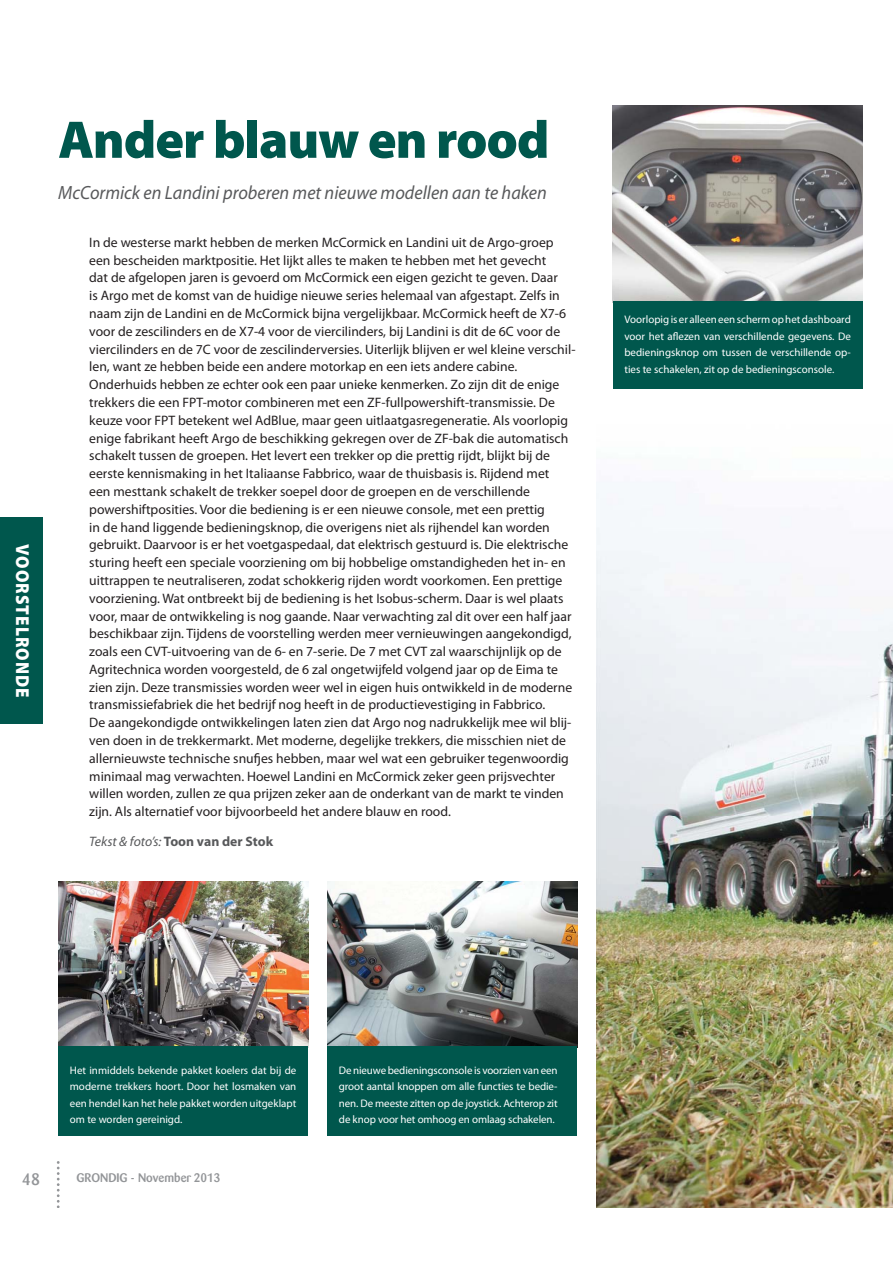
<style>
.page{position:relative;width:893px;height:1263px;background:#fff}
.page>*{position:absolute;margin:0;border:0;box-sizing:border-box;transform-origin:0 0}
.t1{font:900 53.4px "Myriad Pro";letter-spacing:-.02em;color:#00574d}
.t2{font:italic 19.2px "Myriad Pro";color:#58595b;scale:.95 1}
.t3{font:900 18.75px "Myriad Pro";letter-spacing:.06em;color:#fff;scale:.91 1}
.t4{font:500 16.5px "Barmeno Pro";color:#939598}
.t5{font:13.65px/17.9px "Myriad Pro";color:#231f20}
.t6{font:700 13.65px "Myriad Pro";color:#58595b}
.t7{font:500 12.3px "Barmeno Pro";color:#939598}
.t8{font:10.95px/16.5px "Myriad Pro";color:#fff;text-align:justify}
.s1{font-weight:400;font-style:italic}
</style>
<div class="page">
<img style="left:58px;top:882px;width:250px;height:165px">
<img style="left:327px;top:882px;width:250px;height:165px">
<img style="left:596px;top:493px;width:297px;height:715px">
<img style="left:613px;top:105px;width:249px;height:197px">
<svg style="left:57px;top:1161px;width:3px;height:47px"></svg>
<div style="left:0;top:517px;width:43px;height:206px;background:#00574d"></div>
<div style="left:58px;top:1047px;width:250px;height:89px;background:#00574d"></div>
<div style="left:327px;top:1047px;width:250px;height:89px;background:#00574d"></div>
<div style="left:613px;top:302px;width:249px;height:87px;background:#00574d"></div>
<h3 class="t3" style="left:34px;top:544px;width:170px;rotate:90deg">VOORSTELRONDE</h3>
<h1 class="t1" style="left:58px;top:108px;width:493px">Ander blauw en rood</h1>
<h2 class="t2" style="left:58px;top:181px;width:516px">McCormick en Landini proberen met nieuwe modellen aan te haken</h2>
<p class="t5" style="left:89px;top:234px;width:488px">In de westerse markt hebben de merken McCormick en Landini uit de Argo-groep een bescheiden marktpositie. Het lijkt alles te maken te hebben met het gevecht<br>dat de afgelopen jaren is gevoerd om McCormick een eigen gezicht te geven. Daar<br>is Argo met de komst van de huidige nieuwe series helemaal van afgestapt. Zelfs in naam zijn de Landini en de McCormick bijna vergelijkbaar. McCormick heeft de X7-6 voor de zescilinders en de X7-4 voor de viercilinders, bij Landini is dit de 6C voor de viercilinders en de 7C voor de zescilinderversies. Uiterlijk blijven er wel kleine verschil&shy;len, want ze hebben beide een andere motorkap en een iets andere cabine.<br>Onderhuids hebben ze echter ook een paar unieke kenmerken. Zo zijn dit de enige trekkers die een FPT-motor combineren met een ZF-fullpowershift-transmissie. De keuze voor FPT betekent wel AdBlue, maar geen uitlaatgasregeneratie. Als voorlopig enige fabrikant heeft Argo de beschikking gekregen over de ZF-bak die automatisch schakelt tussen de groepen. Het levert een trekker op die prettig rijdt, blijkt bij de eerste kennismaking in het Italiaanse Fabbrico, waar de thuisbasis is. Rijdend met<br>een mesttank schakelt de trekker soepel door de groepen en de verschillende powershiftposities. Voor die bediening is er een nieuwe console, met een prettig<br>in de hand liggende bedieningsknop, die overigens niet als rijhendel kan worden gebruikt. Daarvoor is er het voetgaspedaal, dat elektrisch gestuurd is. Die elektrische sturing heeft een speciale voorziening om bij hobbelige omstandigheden het in- en uittrappen te neutraliseren, zodat schokkerig rijden wordt voorkomen. Een prettige voorziening. Wat ontbreekt bij de bediening is het Isobus-scherm. Daar is wel plaats voor, maar de ontwikkeling is nog gaande. Naar verwachting zal dit over een half jaar beschikbaar zijn. Tijdens de voorstelling werden meer vernieuwingen aangekondigd, zoals een CVT-uitvoering van de 6- en 7-serie. De 7 met CVT zal waarschijnlijk op de Agritechnica worden voorgesteld, de 6 zal ongetwijfeld volgend jaar op de Eima te zien zijn. Deze transmissies worden weer wel in eigen huis ontwikkeld in de moderne transmissiefabriek die het bedrijf nog heeft in de productievestiging in Fabbrico.<br>De aangekondigde ontwikkelingen laten zien dat Argo nog nadrukkelijk mee wil blij&shy;ven doen in de trekkermarkt. Met moderne, degelijke trekkers, die misschien niet de allernieuwste technische snufjes hebben, maar wel wat een gebruiker tegenwoordig minimaal mag verwachten. Hoewel Landini en McCormick zeker geen prijsvechter willen worden, zullen ze qua prijzen zeker aan de onderkant van de markt te vinden zijn. Als alternatief voor bijvoorbeeld het andere blauw en rood.</p>
<p class="t6" style="left:89px;top:834px;width:185px"><span class="s1">Tekst &amp; foto’s:</span> Toon van der Stok</p>
<p class="t8" style="left:624px;top:312px;width:228px">Voorlopig is er alleen een scherm op het dashboard voor het aflezen van verschillende gegevens. De bedieningsknop om tussen de verschillende op&shy;ties te schakelen, zit op de bedieningsconsole.</p>
<p class="t8" style="left:70px;top:1062px;width:228px">Het inmiddels bekende pakket koelers dat bij de moderne trekkers hoort. Door het losmaken van een hendel kan het hele pakket worden uitgeklapt om te worden gereinigd.</p>
<p class="t8" style="left:339px;top:1062px;width:220px">De nieuwe bedieningsconsole is voorzien van een groot aantal knoppen om alle functies te bedie&shy;nen. De meeste zitten op de joystick. Achterop zit de knop voor het omhoog en omlaag schakelen.</p>
<p class="t4" style="left:22px;top:1170px;width:19px">48</p>
<p class="t7" style="left:77px;top:1171px;width:145px">GRONDIG - November 2013</p>
</div>
